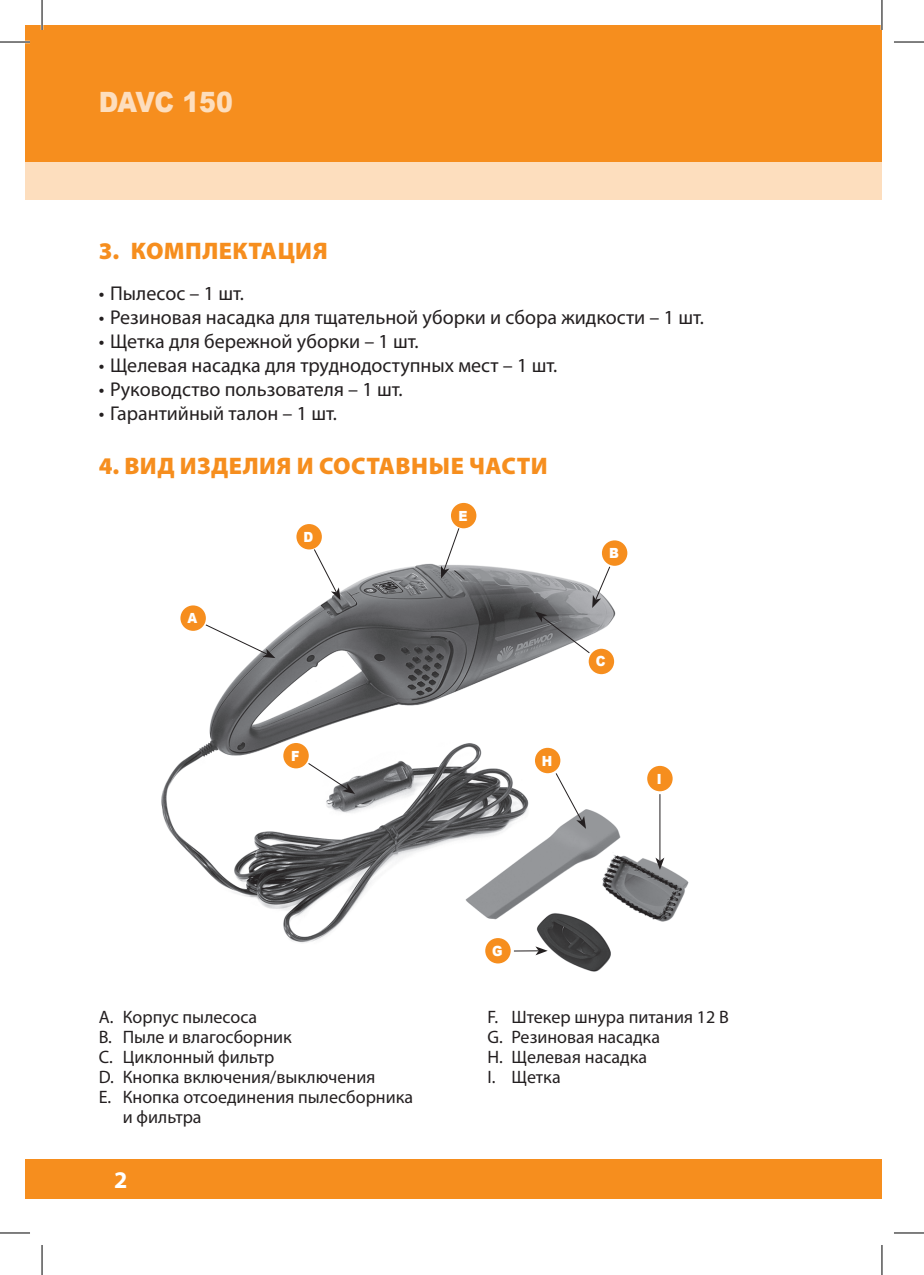
<style>
.page{position:relative;width:924px;height:1275px;background:#fff}
.page>*{position:absolute;margin:0;border:0;box-sizing:border-box;transform-origin:0 0}
.t1{font:900 28px "Arial";letter-spacing:-.035em;color:#fddebe;scale:.9 1}
.Раздел_оранж_2{font:900 24px "Myriad Pro";letter-spacing:.02em;color:#f68e1e}
.t2{font:700 24px "Myriad Pro";color:#fff}
.Раздел_оранж_2-2{font:20px "Myriad Pro";color:#231f20}
.Основной_текст{font:18px/20px "Myriad Pro";color:#231f20}
.Основной_без_отступа{font:900 14px "Arial";color:#fff;scale:.9 1}
</style>
<div class="page">
<div style="left:25px;top:156px;width:856px;height:44px;background:#fddebe"></div>
<div style="left:25px;top:25px;width:856px;height:136px;background:#f68e1e"></div>
<div style="left:25px;top:1159px;width:856px;height:40px;background:#f68e1e"></div>
<img style="left:161px;top:540px;width:467px;height:403px">
<img style="left:459px;top:803px;width:230px;height:169px">
<svg style="left:205px;top:624px;width:70px;height:34px"></svg>
<div style="left:180px;top:605px;width:26px;height:26px;background:#f68e1e;border-radius:50%"></div>
<div style="left:601px;top:540px;width:26px;height:26px;background:#f68e1e;border-radius:50%"></div>
<div style="left:588px;top:649px;width:26px;height:25px;background:#f68e1e;border-radius:50%"></div>
<div style="left:283px;top:743px;width:25px;height:25px;background:#f68e1e;border-radius:50%"></div>
<div style="left:451px;top:503px;width:25px;height:25px;background:#f68e1e;border-radius:50%"></div>
<svg style="left:534px;top:566px;width:76px;height:88px"></svg>
<div style="left:296px;top:524px;width:26px;height:25px;background:#f68e1e;border-radius:50%"></div>
<svg style="left:313px;top:548px;width:27px;height:52px"></svg>
<svg style="left:307px;top:762px;width:48px;height:32px"></svg>
<hr style="left:659px;top:794px;width:1px;height:67px;background:#231f20">
<svg style="left:655px;top:857px;width:9px;height:13px"></svg>
<svg style="left:513px;top:946px;width:34px;height:9px"></svg>
<svg style="left:441px;top:527px;width:18px;height:51px"></svg>
<div style="left:485px;top:938px;width:25px;height:25px;background:#f68e1e;border-radius:50%"></div>
<svg style="left:555px;top:772px;width:30px;height:57px"></svg>
<div style="left:534px;top:748px;width:26px;height:25px;background:#f68e1e;border-radius:50%"></div>
<div style="left:647px;top:766px;width:25px;height:25px;background:#f68e1e;border-radius:50%"></div>
<hr style="left:0;top:41px;width:30px;height:2px;background:#fff">
<hr style="left:41px;top:0;width:2px;height:30px;background:#fff">
<hr style="left:880px;top:0;width:2px;height:30px;background:#fff">
<hr style="left:0;top:42px;width:30px;height:1px;background:#000">
<hr style="left:893px;top:42px;width:30px;height:1px;background:#000">
<hr style="left:0;top:1232px;width:30px;height:1px;background:#000">
<hr style="left:893px;top:1232px;width:30px;height:1px;background:#000">
<hr style="left:42px;top:0;width:1px;height:30px;background:#000">
<hr style="left:42px;top:1245px;width:1px;height:30px;background:#000">
<hr style="left:881px;top:0;width:1px;height:30px;background:#000">
<hr style="left:881px;top:1245px;width:1px;height:30px;background:#000">
<h1 class="t1" style="left:99px;top:81px;width:150px">DAVC 150</h1>
<p class="Раздел_оранж_2" style="left:99px;top:234px;width:230px">3. КОМПЛЕКТАЦИЯ</p>
<p class="Раздел_оранж_2-2" style="left:99px;top:280px;width:146px">• Пылесос – 1 шт.</p>
<p class="Раздел_оранж_2-2" style="left:99px;top:304px;width:606px">• Резиновая насадка для тщательной уборки и сбора жидкости – 1 шт.</p>
<p class="Раздел_оранж_2-2" style="left:99px;top:328px;width:321px">• Щетка для бережной уборки – 1 шт.</p>
<p class="Раздел_оранж_2-2" style="left:99px;top:352px;width:460px">• Щелевая насадка для труднодоступных мест – 1 шт.</p>
<p class="Раздел_оранж_2-2" style="left:99px;top:376px;width:305px">• Руководство пользователя – 1 шт.</p>
<p class="Раздел_оранж_2-2" style="left:99px;top:400px;width:239px">• Гарантийный талон – 1 шт.</p>
<p class="Раздел_оранж_2" style="left:99px;top:450px;width:450px">4. ВИД ИЗДЕЛИЯ И СОСТАВНЫЕ ЧАСТИ</p>
<p class="Основной_без_отступа" style="left:187px;top:608px;width:12px">A</p>
<p class="Основной_без_отступа" style="left:303px;top:526px;width:12px">D</p>
<p class="Основной_без_отступа" style="left:291px;top:745px;width:11px">F</p>
<p class="Основной_без_отступа" style="left:458px;top:505px;width:12px">E</p>
<p class="Основной_без_отступа" style="left:541px;top:750px;width:13px">H</p>
<p class="Основной_без_отступа" style="left:608px;top:543px;width:12px">B</p>
<p class="Основной_без_отступа" style="left:595px;top:651px;width:12px">C</p>
<p class="Основной_без_отступа" style="left:656px;top:768px;width:7px">I</p>
<p class="Основной_текст" style="left:99px;top:1006px;width:160px">A. Корпус пылесоса</p>
<p class="Основной_текст" style="left:99px;top:1026px;width:194px">B. Пыле и влагосборник</p>
<p class="Основной_текст" style="left:99px;top:1046px;width:177px">C. Циклонный фильтр</p>
<p class="Основной_текст" style="left:99px;top:1066px;width:278px">D. Кнопка включения/выключения</p>
<p class="Основной_текст" style="left:123px;top:1086px;width:292px;text-indent:-24px">E. Кнопка отсоединения пылесборника и фильтра</p>
<p class="t2" style="left:114px;top:1164px;width:15px">2</p>
<p class="Основной_без_отступа" style="left:492px;top:940px;width:13px">G</p>
<p class="Основной_текст" style="left:487px;top:1006px;width:243px">F. Штекер шнура питания 12 В</p>
<p class="Основной_текст" style="left:487px;top:1026px;width:174px">G. Резиновая насадка</p>
<p class="Основной_текст" style="left:487px;top:1046px;width:161px">H. Щелевая насадка</p>
<p class="Основной_текст" style="left:487px;top:1066px;width:75px">I. Щетка</p>
</div>
